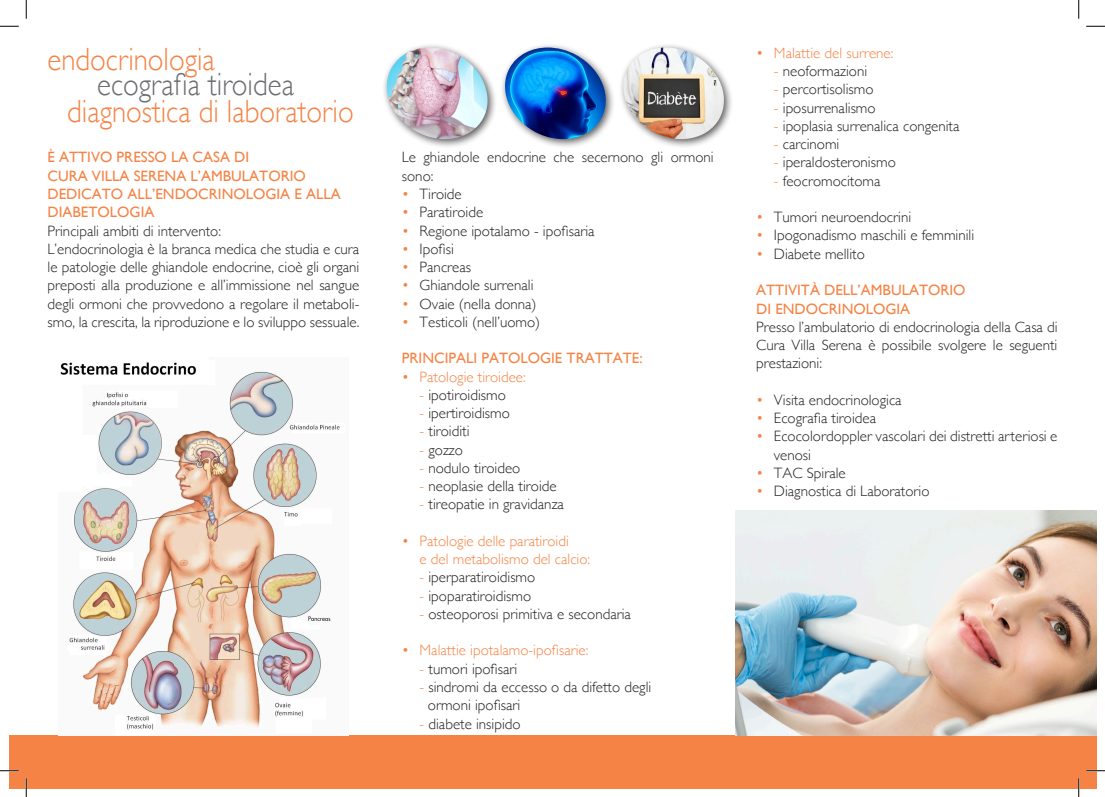
<style>
.page{position:relative;width:1105px;height:797px;background:#fff}
.page>*{position:absolute;margin:0;border:0;box-sizing:border-box;transform-origin:0 0}
.t1{font:300 32.12px "Gill Sans";color:#f58345;scale:.9 1}
.t2{font:300 32.12px "Gill Sans";color:#6c6d70;scale:.9 1}
.Corpo_del_testo__5{font:300 15px/18.2px "Gill Sans";color:#231f20;text-align:justify}
.Corpo_del_testo__5-2{font:15px/18.2px "Gill Sans";color:#f58345}
.Corpo_del_testo__5-3{font:300 15px "Gill Sans";color:#f58345}
.s1{color:#f58345}
</style>
<div class="page">
<div style="left:9px;top:735px;width:1087px;height:53px;background:#f58345"></div>
<div style="left:382px;top:42px;width:116px;height:107px;background:#231f20;opacity:.75"></div>
<img style="left:382px;top:48px;width:113px;height:96px">
<div style="left:500px;top:42px;width:116px;height:107px;background:#231f20;opacity:.75"></div>
<img style="left:500px;top:48px;width:113px;height:91px">
<div style="left:618px;top:42px;width:116px;height:107px;background:#231f20;opacity:.75"></div>
<img style="left:618px;top:48px;width:113px;height:91px">
<img style="left:58px;top:362px;width:282px;height:368px">
<img style="left:735px;top:510px;width:361px;height:225px">
<svg style="left:0;top:25px;width:19px;height:2px"></svg>
<svg style="left:1086px;top:25px;width:19px;height:2px"></svg>
<svg style="left:0;top:770px;width:19px;height:1px"></svg>
<svg style="left:1086px;top:770px;width:19px;height:1px"></svg>
<svg style="left:25px;top:0;width:2px;height:19px"></svg>
<svg style="left:25px;top:778px;width:2px;height:19px"></svg>
<svg style="left:1078px;top:0;width:1px;height:19px"></svg>
<svg style="left:1078px;top:778px;width:1px;height:19px"></svg>
<p class="t1" style="left:48px;top:34px;width:187px">endocrinologia</p>
<p class="t1" style="left:67px;top:86px;width:320px">diagnostica di laboratorio</p>
<p class="t2" style="left:97px;top:59px;width:220px">ecografia tiroidea</p>
<p class="Corpo_del_testo__5-2" style="left:48px;top:148px;width:203px">È ATTIVO PRESSO LA CASA DI</p>
<p class="Corpo_del_testo__5-2" style="left:48px;top:166px;width:295px">CURA VILLA SERENA L’AMBULATORIO<br>DEDICATO ALL’ENDOCRINOLOGIA E ALLA<br>DIABETOLOGIA</p>
<p class="Corpo_del_testo__5" style="left:48px;top:221px;width:175px">Principali ambiti di intervento:</p>
<p class="Corpo_del_testo__5" style="left:48px;top:239px;width:313px">L’endocrinologia è la branca medica che studia e cura le patologie delle ghiandole endocrine, cioè gli organi preposti alla produzione e all’immissione nel sangue degli ormoni che provvedono a regolare il metaboli&shy;smo, la crescita, la riproduzione e lo sviluppo sessuale.</p>
<p class="Corpo_del_testo__5" style="left:402px;top:148px;width:313px">Le ghiandole endocrine che secernono gli ormoni sono:</p>
<p class="Corpo_del_testo__5" style="left:402px;top:184px;width:61px"><span class="s1">•</span> Tiroide</p>
<p class="Corpo_del_testo__5" style="left:402px;top:202px;width:83px"><span class="s1">•</span> Paratiroide</p>
<p class="Corpo_del_testo__5" style="left:402px;top:221px;width:194px"><span class="s1">•</span> Regione ipotalamo - ipofisaria</p>
<p class="Corpo_del_testo__5" style="left:402px;top:239px;width:53px"><span class="s1">•</span> Ipofisi</p>
<p class="Corpo_del_testo__5" style="left:402px;top:257px;width:71px"><span class="s1">•</span> Pancreas</p>
<p class="Corpo_del_testo__5" style="left:402px;top:275px;width:133px"><span class="s1">•</span> Ghiandole surrenali</p>
<p class="Corpo_del_testo__5" style="left:402px;top:294px;width:136px"><span class="s1">•</span> Ovaie (nella donna)</p>
<p class="Corpo_del_testo__5" style="left:402px;top:312px;width:140px"><span class="s1">•</span> Testicoli (nell’uomo)</p>
<p class="Corpo_del_testo__5-2" style="left:402px;top:349px;width:242px">PRINCIPALI PATOLOGIE TRATTATE:</p>
<p class="Corpo_del_testo__5-3" style="left:402px;top:365px;width:125px">• Patologie tiroidee:</p>
<p class="Corpo_del_testo__5" style="left:420px;top:385px;width:88px"><span class="s1">-</span> ipotiroidismo</p>
<p class="Corpo_del_testo__5" style="left:420px;top:403px;width:92px"><span class="s1">-</span> ipertiroidismo</p>
<p class="Corpo_del_testo__5" style="left:420px;top:421px;width:51px"><span class="s1">-</span> tiroiditi</p>
<p class="Corpo_del_testo__5" style="left:420px;top:440px;width:45px"><span class="s1">-</span> gozzo</p>
<p class="Corpo_del_testo__5" style="left:420px;top:458px;width:102px"><span class="s1">-</span> nodulo tiroideo</p>
<p class="Corpo_del_testo__5" style="left:420px;top:476px;width:139px"><span class="s1">-</span> neoplasie della tiroide</p>
<p class="Corpo_del_testo__5" style="left:420px;top:494px;width:146px"><span class="s1">-</span> tireopatie in gravidanza</p>
<p class="Corpo_del_testo__5-3" style="left:402px;top:529px;width:168px">• Patologie delle paratiroidi</p>
<p class="Corpo_del_testo__5-3" style="left:420px;top:547px;width:172px">e del metabolismo del calcio:</p>
<p class="Corpo_del_testo__5" style="left:420px;top:567px;width:117px"><span class="s1">-</span> iperparatiroidismo</p>
<p class="Corpo_del_testo__5" style="left:420px;top:586px;width:113px"><span class="s1">-</span> ipoparatiroidismo</p>
<p class="Corpo_del_testo__5" style="left:420px;top:604px;width:213px"><span class="s1">-</span> osteoporosi primitiva e secondaria</p>
<p class="Corpo_del_testo__5-3" style="left:402px;top:638px;width:188px">• Malattie ipotalamo-ipofisarie:</p>
<p class="Corpo_del_testo__5" style="left:420px;top:659px;width:99px"><span class="s1">-</span> tumori ipofisari</p>
<p class="Corpo_del_testo__5" style="left:420px;top:677px;width:233px"><span class="s1">-</span> sindromi da eccesso o da difetto degli</p>
<p class="Corpo_del_testo__5" style="left:428px;top:695px;width:94px">ormoni ipofisari</p>
<p class="Corpo_del_testo__5" style="left:420px;top:713px;width:102px"><span class="s1">-</span> diabete insipido</p>
<p class="Corpo_del_testo__5-3" style="left:756px;top:41px;width:139px">• Malattie del surrene:</p>
<p class="Corpo_del_testo__5" style="left:774px;top:61px;width:95px"><span class="s1">-</span> neoformazioni</p>
<p class="Corpo_del_testo__5" style="left:774px;top:80px;width:101px"><span class="s1">-</span> percortisolismo</p>
<p class="Corpo_del_testo__5" style="left:774px;top:98px;width:103px"><span class="s1">-</span> iposurrenalismo</p>
<p class="Corpo_del_testo__5" style="left:774px;top:116px;width:187px"><span class="s1">-</span> ipoplasia surrenalica congenita</p>
<p class="Corpo_del_testo__5" style="left:774px;top:134px;width:67px"><span class="s1">-</span> carcinomi</p>
<p class="Corpo_del_testo__5" style="left:774px;top:153px;width:123px"><span class="s1">-</span> iperaldosteronismo</p>
<p class="Corpo_del_testo__5" style="left:774px;top:171px;width:108px"><span class="s1">-</span> feocromocitoma</p>
<p class="Corpo_del_testo__5" style="left:756px;top:207px;width:156px"><span class="s1">•</span> Tumori neuroendocrini</p>
<p class="Corpo_del_testo__5" style="left:756px;top:226px;width:219px"><span class="s1">•</span> Ipogonadismo maschili e femminili</p>
<p class="Corpo_del_testo__5" style="left:756px;top:244px;width:110px"><span class="s1">•</span> Diabete mellito</p>
<p class="Corpo_del_testo__5-2" style="left:756px;top:281px;width:211px">ATTIVITÀ DELL’AMBULATORIO</p>
<p class="Corpo_del_testo__5-2" style="left:756px;top:299px;width:156px">DI ENDOCRINOLOGIA</p>
<p class="Corpo_del_testo__5" style="left:756px;top:317px;width:303px">Presso l’ambulatorio di endocrinologia della Casa di Cura Villa Serena è possibile svolgere le seguenti prestazioni:</p>
<p class="Corpo_del_testo__5" style="left:756px;top:390px;width:147px"><span class="s1">•</span> Visita endocrinologica</p>
<p class="Corpo_del_testo__5" style="left:756px;top:408px;width:121px"><span class="s1">•</span> Ecografia tiroidea</p>
<p class="Corpo_del_testo__5" style="left:774px;top:426px;width:285px;text-indent:-18px"><span class="s1">•</span> Ecocolordoppler vascolari dei distretti arteriosi e venosi</p>
<p class="Corpo_del_testo__5" style="left:756px;top:463px;width:91px"><span class="s1">•</span> TAC Spirale</p>
<p class="Corpo_del_testo__5" style="left:756px;top:481px;width:175px"><span class="s1">•</span> Diagnostica di Laboratorio</p>
</div>
